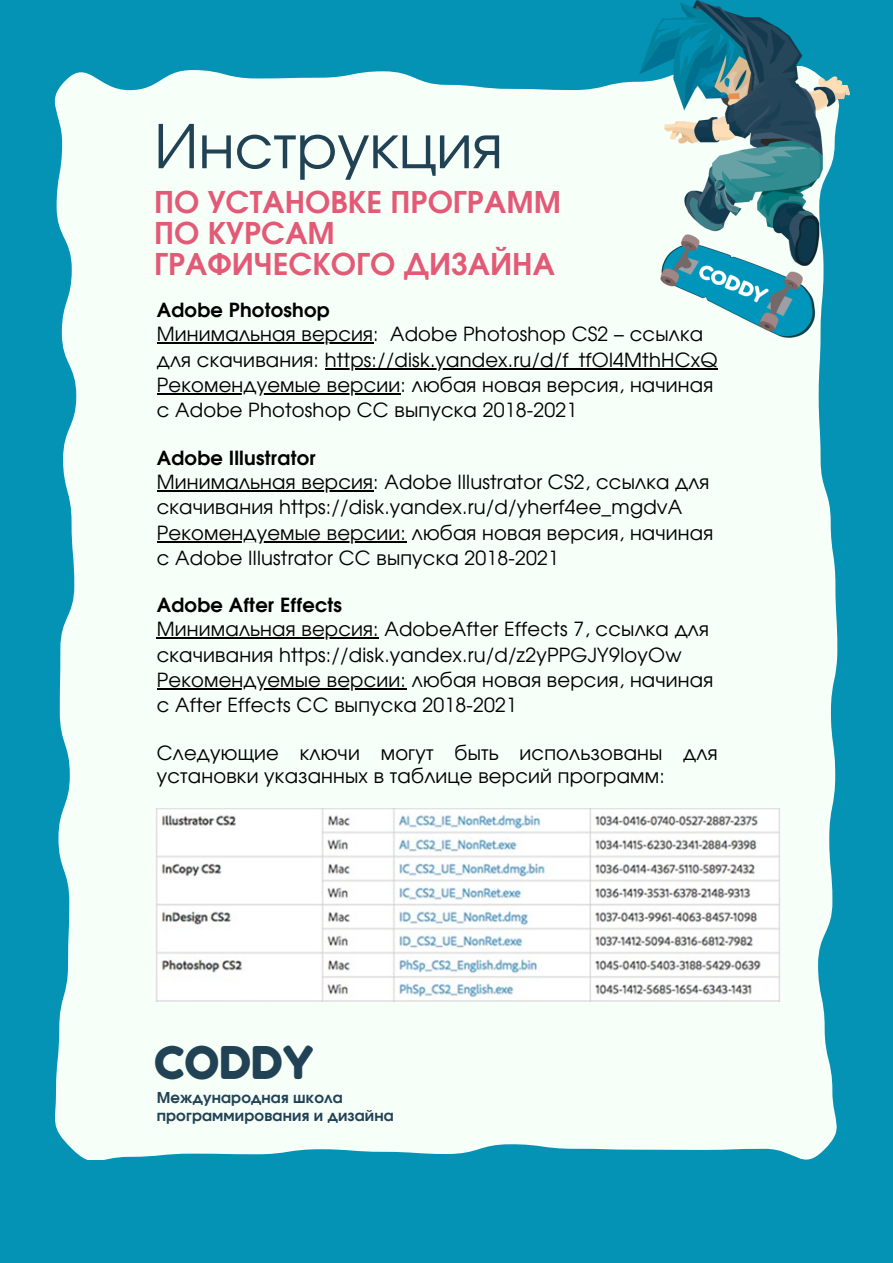
<style>
.page{position:relative;width:893px;height:1263px;background:#0493b4}
.page>*{position:absolute;margin:0;border:0;box-sizing:border-box;transform-origin:0 0}
.t1{font:60px "Evolventa";color:#214255}
.t2{font:45px "Fredoka One";color:#214255}
.t3{font:700 30px "Evolventa";color:#e35a77}
.t4{font:19.5px/25.3px "Evolventa";letter-spacing:.01em;color:#000}
.t5{font:700 19.5px "Evolventa";letter-spacing:.01em;color:#000}
.t6{font:700 15px "Evolventa";letter-spacing:.01em;color:#214255}
</style>
<div class="page">
<div style="left:55px;top:70px;width:783px;height:1090px;background:#f7fff9"></div>
<img style="left:639px;top:0;width:210px;height:337px">
<hr style="left:157px;top:343px;width:216px;height:1px;background:#000">
<hr style="left:325px;top:368px;width:392px;height:2px;background:#000">
<hr style="left:157px;top:393px;width:243px;height:2px;background:#000">
<hr style="left:157px;top:490px;width:216px;height:2px;background:#000">
<hr style="left:157px;top:541px;width:249px;height:1px;background:#000">
<hr style="left:157px;top:637px;width:222px;height:2px;background:#000">
<hr style="left:157px;top:688px;width:249px;height:2px;background:#000">
<img style="left:154px;top:808px;width:626px;height:193px">
<p class="t1" style="left:154px;top:120px;width:350px">Инструкция</p>
<p class="t3" style="left:154px;top:189px;width:409px">ПО УСТАНОВКЕ ПРОГРАММ</p>
<p class="t3" style="left:154px;top:220px;width:182px">ПО КУРСАМ</p>
<p class="t3" style="left:154px;top:251px;width:402px">ГРАФИЧЕСКОГО ДИЗАЙНА</p>
<p class="t5" style="left:157px;top:302px;width:174px">Adobe Photoshop</p>
<p class="t4" style="left:157px;top:323px;width:562px">Минимальная версия: Adobe Photoshop CS2 – ссылка для скачивания: https://disk.yandex.ru/d/f_tfOl4MthHCxQ</p>
<p class="t4" style="left:157px;top:374px;width:558px">Рекомендуемые версии: любая новая версия, начиная с Adobe Photoshop CC выпуска 2018-2021</p>
<p class="t5" style="left:157px;top:449px;width:161px">Adobe Illustrator</p>
<p class="t4" style="left:157px;top:470px;width:554px">Минимальная версия: Adobe Illustrator CS2, ссылка для скачивания https://disk.yandex.ru/d/yherf4ee_mgdvA</p>
<p class="t4" style="left:157px;top:521px;width:558px">Рекомендуемые версии: любая новая версия, начиная с Adobe Illustrator CC выпуска 2018-2021</p>
<p class="t5" style="left:157px;top:596px;width:187px">Adobe After Effects</p>
<p class="t4" style="left:157px;top:618px;width:553px">Минимальная версия: AdobeAfter Effects 7, ссылка для скачивания https://disk.yandex.ru/d/z2yPPGJY9IoyOw</p>
<p class="t4" style="left:157px;top:668px;width:558px">Рекомендуемые версии: любая новая версия, начиная с After Effects CC выпуска 2018-2021</p>
<p class="t4" style="left:157px;top:742px;width:562px;line-height:23.1px">Следующие ключи могут быть использованы для установки указанных в таблице версий программ:</p>
<p class="t2" style="left:154px;top:1035px;width:161px">CODDY</p>
<p class="t6" style="left:157px;top:1091px;width:188px">Международная школа</p>
<p class="t6" style="left:157px;top:1109px;width:239px">программирования и дизайна</p>
</div>
